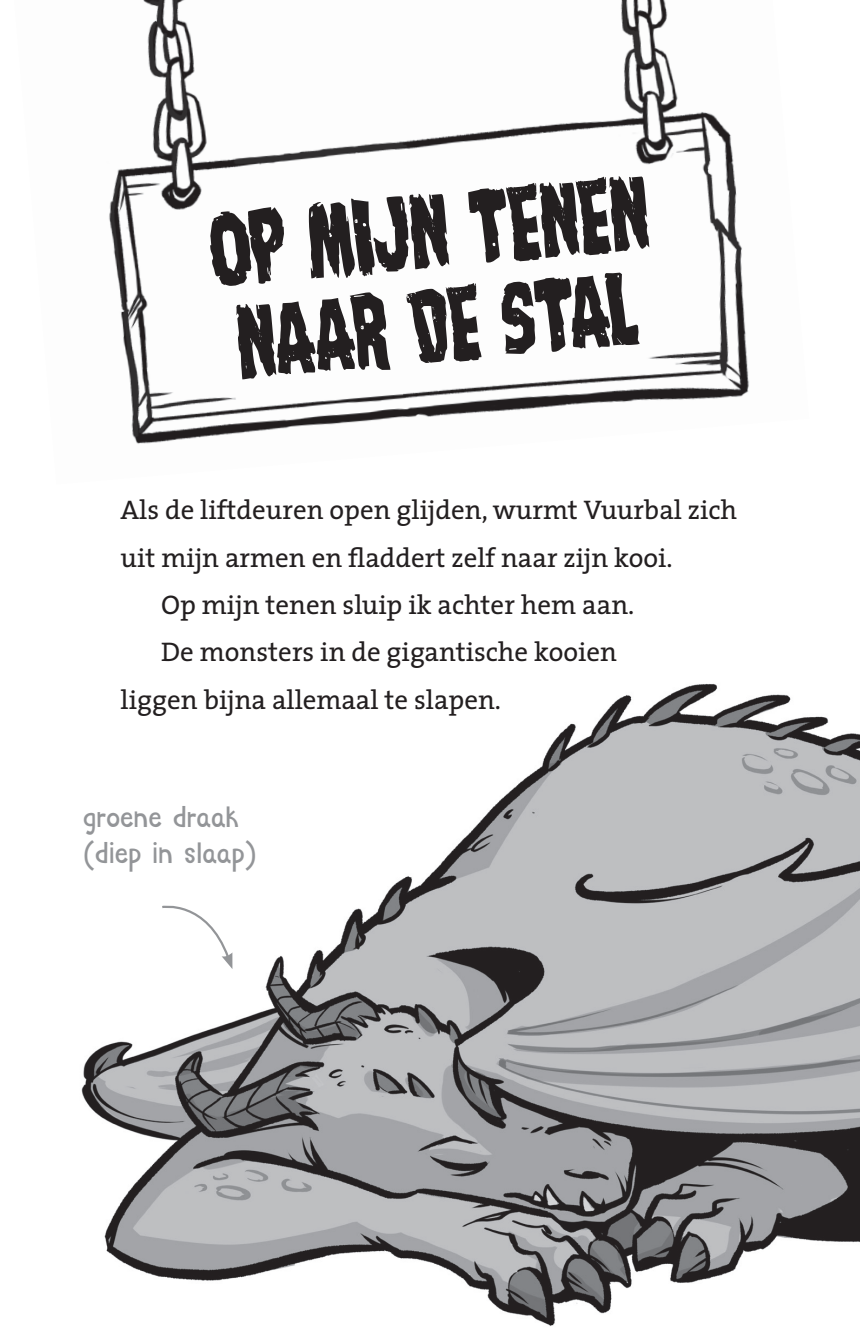
<style>
.page{position:relative;width:860px;height:1339px;background:#fff}
.page>*{position:absolute;margin:0;border:0;box-sizing:border-box;transform-origin:0 0}
.t1{font:114.75px/94.5px "Nightmare Alley Condensed";color:#231f20}
.t2{font:29.25px/36px "Goby";color:#939598}
.t3{font:27px "The Serif";color:#231f20}
</style>
<div class="page">
<img style="left:81px;top:683px;width:779px;height:643px">
<img style="left:109px;top:0;width:640px;height:444px">
<svg style="left:160px;top:899px;width:72px;height:70px"></svg>
<h1 class="t1" style="left:206px;top:202px;width:441px;rotate:-5deg">Op mijn tenen naar de stal</h1>
<p class="t3" style="left:121px;top:488px;width:618px">Als de liftdeuren open glijden, wurmt Vuurbal zich</p>
<p class="t3" style="left:121px;top:535px;width:554px">uit mijn armen en fladdert zelf naar zijn kooi.</p>
<p class="t3" style="left:161px;top:582px;width:475px">Op mijn tenen sluip ik achter hem aan.</p>
<p class="t3" style="left:161px;top:629px;width:457px">De monsters in de gigantische kooien</p>
<p class="t3" style="left:121px;top:677px;width:382px">liggen bijna allemaal te slapen.</p>
<p class="t2" style="left:83px;top:799px;width:174px">groene draak (diep in slaap)</p>
</div>
